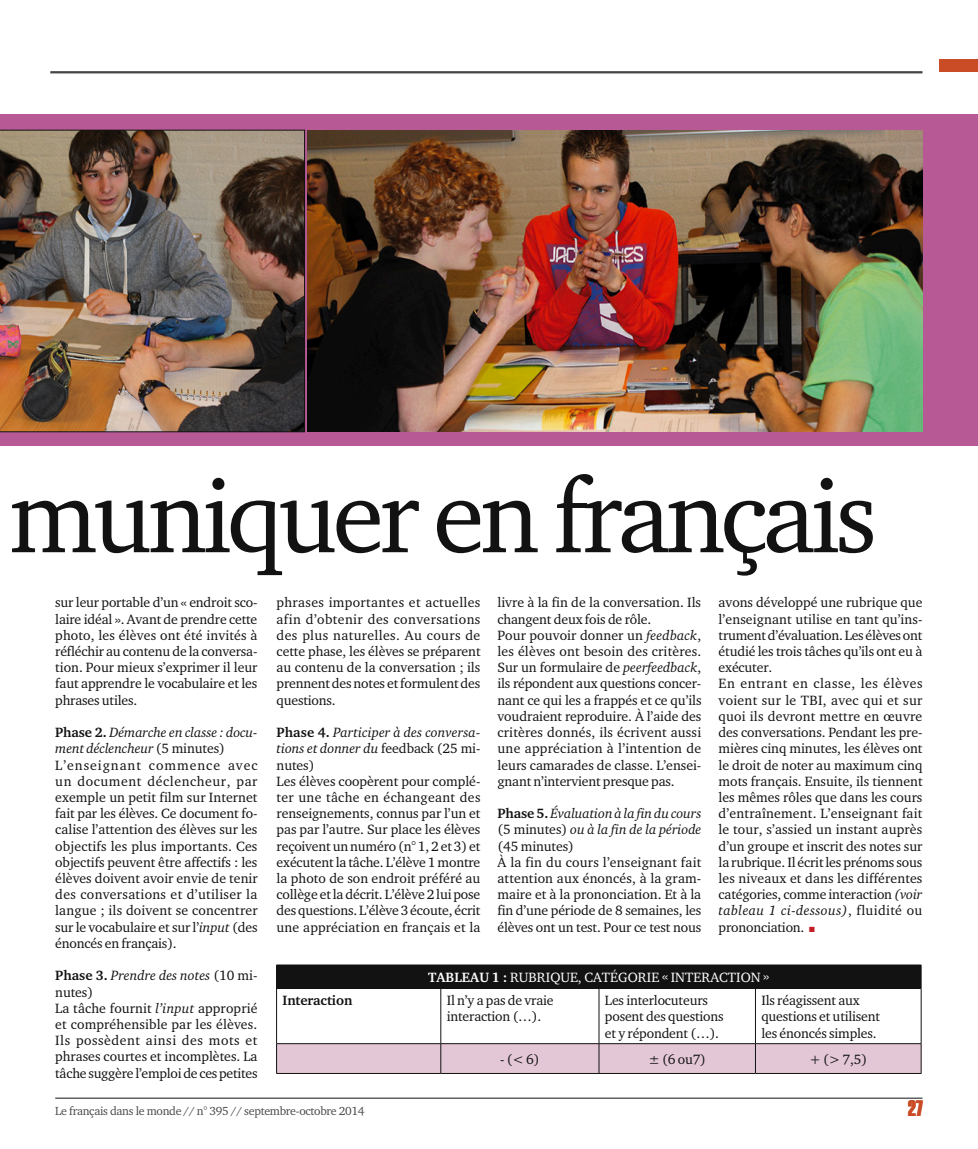
<style>
.page{position:relative;width:978px;height:1149px;background:#fff}
.page>*{position:absolute;margin:0;border:0;box-sizing:border-box;transform-origin:0 0}
.t1{font:105px "Charter ITC Std";letter-spacing:-.045em;color:#121212}
.X9__Folio_droit{font:900 22.5px "House Gothic HG23 Cond";color:#c94c26}
._1___Texte_courant{font:13.8px/16.2px "Charter ITC Std";letter-spacing:-.01em;color:#121212;text-align:justify}
._1___Texte_courant-2{font:italic 13.8px/16.2px "Charter ITC Std";letter-spacing:-.005em;color:#121212}
._1___Texte_courant-3{font:13.8px "Charter ITC Std";color:#fff}
._1___Texte_courant-4{font:700 13.8px "Charter ITC Std";letter-spacing:-.005em;color:#121212}
.X9__Roulette_gauche{font:12px "Charter ITC Std";letter-spacing:-.025em;color:#494b4b}
.s1{font-weight:700;font-style:normal}
.s2{font-style:normal}
.s3{font-style:italic}
.s4{color:#c31f26}
.s5{font-weight:700}
</style>
<div class="page">
<div style="left:940px;top:60px;width:38px;height:12px;background:#c94c26"></div>
<div style="left:0;top:114px;width:978px;height:331px;background:#b65994"></div>
<img style="left:0;top:130px;width:305px;height:302px">
<img style="left:308px;top:130px;width:615px;height:301px">
<div style="left:277px;top:964px;width:644px;height:24px;background:#121212"></div>
<svg style="left:276px;top:964px;width:1px;height:23px"></svg>
<svg style="left:921px;top:964px;width:1px;height:23px"></svg>
<hr style="left:276px;top:987px;width:165px;height:1px;background:#121212">
<hr style="left:276px;top:988px;width:1px;height:55px;background:#121212">
<hr style="left:441px;top:988px;width:1px;height:55px;background:#121212">
<hr style="left:599px;top:988px;width:1px;height:55px;background:#121212">
<hr style="left:755px;top:988px;width:1px;height:55px;background:#121212">
<hr style="left:921px;top:988px;width:1px;height:55px;background:#121212">
<svg style="left:276px;top:1043px;width:646px;height:30px;background:#dabfcd"></svg>
<hr style="left:276px;top:1072px;width:165px;height:1px;background:#121212">
<hr style="left:441px;top:1072px;width:158px;height:1px;background:#121212">
<hr style="left:599px;top:1072px;width:156px;height:1px;background:#121212">
<hr style="left:755px;top:1072px;width:166px;height:1px;background:#121212">
<hr style="left:55px;top:1097px;width:867px;height:1px;background:#121212">
<hr style="left:50px;top:72px;width:872px;height:1px;background:#121212">
<hr style="left:50px;top:73px;width:872px;height:1px;background:#121212">
<h1 class="t1" style="left:9px;top:450px;width:870px">muniquer en français</h1>
<p class="_1___Texte_courant" style="left:277px;top:594px;width:206px">phrases importantes et actuelles afin d’obtenir des conversations des plus naturelles. Au cours de cette phase, les élèves se préparent au contenu de la conversation ; ils prennent des notes et formulent des questions.</p>
<p class="_1___Texte_courant-2" style="left:277px;top:724px;width:205px;text-align:justify"><span class="s1">Phase 4.</span> Participer à des conversa&shy;tions et donner du <span class="s2">feedback (25 mi&shy;nutes)</span></p>
<p class="_1___Texte_courant" style="left:277px;top:772px;width:205px">Les élèves coopèrent pour complé&shy;ter une tâche en échangeant des renseignements, connus par l’un et pas par l’autre. Sur place les élèves reçoivent un numéro (n° 1, 2 et 3) et exécutent la tâche. L’élève 1 montre la photo de son endroit préféré au collège et la décrit. L’élève 2 lui pose des questions. L’élève 3 écoute, écrit une appréciation en français et la</p>
<p class="_1___Texte_courant" style="left:497px;top:594px;width:205px">livre à la fin de la conversation. Ils changent deux fois de rôle.</p>
<p class="_1___Texte_courant" style="left:497px;top:626px;width:206px">Pour pouvoir donner un <span class="s3">feedback</span>, les élèves ont besoin des critères.<br>Sur un formulaire de <span class="s3">peerfeedback</span>, ils répondent aux questions concer&shy;nant ce qui les a frappés et ce qu’ils voudraient reproduire. À l’aide des critères donnés, ils écrivent aussi une appréciation à l’intention de leurs camarades de classe. L’ensei&shy;gnant n’intervient presque pas.</p>
<p class="_1___Texte_courant-2" style="left:497px;top:805px;width:205px;text-align:justify"><span class="s1">Phase 5.</span> Évaluation à la fin du cours <span class="s2">(5 minutes)</span> ou à la fin de la période <span class="s2">(45 minutes)</span></p>
<p class="_1___Texte_courant" style="left:497px;top:853px;width:205px">À la fin du cours l’enseignant fait attention aux énoncés, à la gram&shy;maire et à la prononciation. Et à la fin d’une période de 8 semaines, les élèves ont un test. Pour ce test nous</p>
<p class="_1___Texte_courant" style="left:55px;top:594px;width:204px">sur leur portable d’un « endroit sco&shy;laire idéal ». Avant de prendre cette photo, les élèves ont été invités à réfléchir au contenu de la conversa&shy;tion. Pour mieux s’exprimer il leur faut apprendre le vocabulaire et les phrases utiles.</p>
<p class="_1___Texte_courant-2" style="left:55px;top:724px;width:204px"><span class="s1">Phase 2.</span> Démarche en classe : docu&shy;ment déclencheur <span class="s2">(5 minutes)</span></p>
<p class="_1___Texte_courant" style="left:55px;top:756px;width:204px">L’enseignant commence avec un document déclencheur, par exemple un petit film sur Internet fait par les élèves. Ce document fo&shy;calise l’attention des élèves sur les objectifs les plus importants. Ces objectifs peuvent être affectifs : les élèves doivent avoir envie de tenir des conversations et d’utiliser la langue ; ils doivent se concentrer sur le vocabulaire et sur l’<span class="s3">input</span> (des énoncés en français).</p>
<p class="_1___Texte_courant-2" style="left:55px;top:967px;width:204px"><span class="s1">Phase 3.</span> Prendre des notes <span class="s2">(10 mi&shy;nutes)</span></p>
<p class="_1___Texte_courant" style="left:55px;top:999px;width:204px">La tâche fournit <span class="s3">l’input</span> approprié et compréhensible par les élèves.<br>Ils possèdent ainsi des mots et phrases courtes et incomplètes. La tâche suggère l’emploi de ces petites</p>
<p class="_1___Texte_courant" style="left:719px;top:594px;width:205px">avons développé une rubrique que l’enseignant utilise en tant qu’ins&shy;trument d’évaluation. Les élèves ont étudié les trois tâches qu’ils ont eu à exécuter.</p>
<p class="_1___Texte_courant" style="left:719px;top:675px;width:205px">En entrant en classe, les élèves voient sur le TBI, avec qui et sur quoi ils devront mettre en œuvre des conversations. Pendant les pre&shy;mières cinq minutes, les élèves ont le droit de noter au maximum cinq mots français. Ensuite, ils tiennent les mêmes rôles que dans les cours d’entraînement. L’enseignant fait le tour, s’assied un instant auprès d’un groupe et inscrit des notes sur la rubrique. Il écrit les prénoms sous les niveaux et dans les différentes catégories, comme interaction <span class="s3">(voir tableau 1 ci-dessous)</span>, fluidité ou prononciation. <span class="s4">■</span></p>
<p class="_1___Texte_courant-3" style="left:428px;top:968px;width:343px"><span class="s5">TABLEAU 1 :</span> RUBRIQUE, CATÉGORIE « INTERACTION »</p>
<p class="_1___Texte_courant-4" style="left:283px;top:991px;width:71px">Interaction</p>
<p class="_1___Texte_courant" style="left:447px;top:991px;width:108px">Il n’y a pas de vraie interaction (…).</p>
<p class="_1___Texte_courant" style="left:605px;top:991px;width:120px;text-align:left">Les interlocuteurs posent des questions et y répondent (…).</p>
<p class="_1___Texte_courant" style="left:761px;top:991px;width:120px;text-align:left">Ils réagissent aux questions et utilisent les énoncés simples.</p>
<p class="_1___Texte_courant" style="left:500px;top:1050px;width:41px">- (&lt; 6)</p>
<p class="_1___Texte_courant" style="left:648px;top:1050px;width:59px">± (6 ou7)</p>
<p class="_1___Texte_courant" style="left:809px;top:1050px;width:59px">+ (&gt; 7,5)</p>
<p class="X9__Roulette_gauche" style="left:55px;top:1102px;width:311px">Le français dans le monde // n° 395 // septembre-octobre 2014</p>
<p class="X9__Folio_droit" style="left:908px;top:1095px;width:16px">27</p>
</div>
